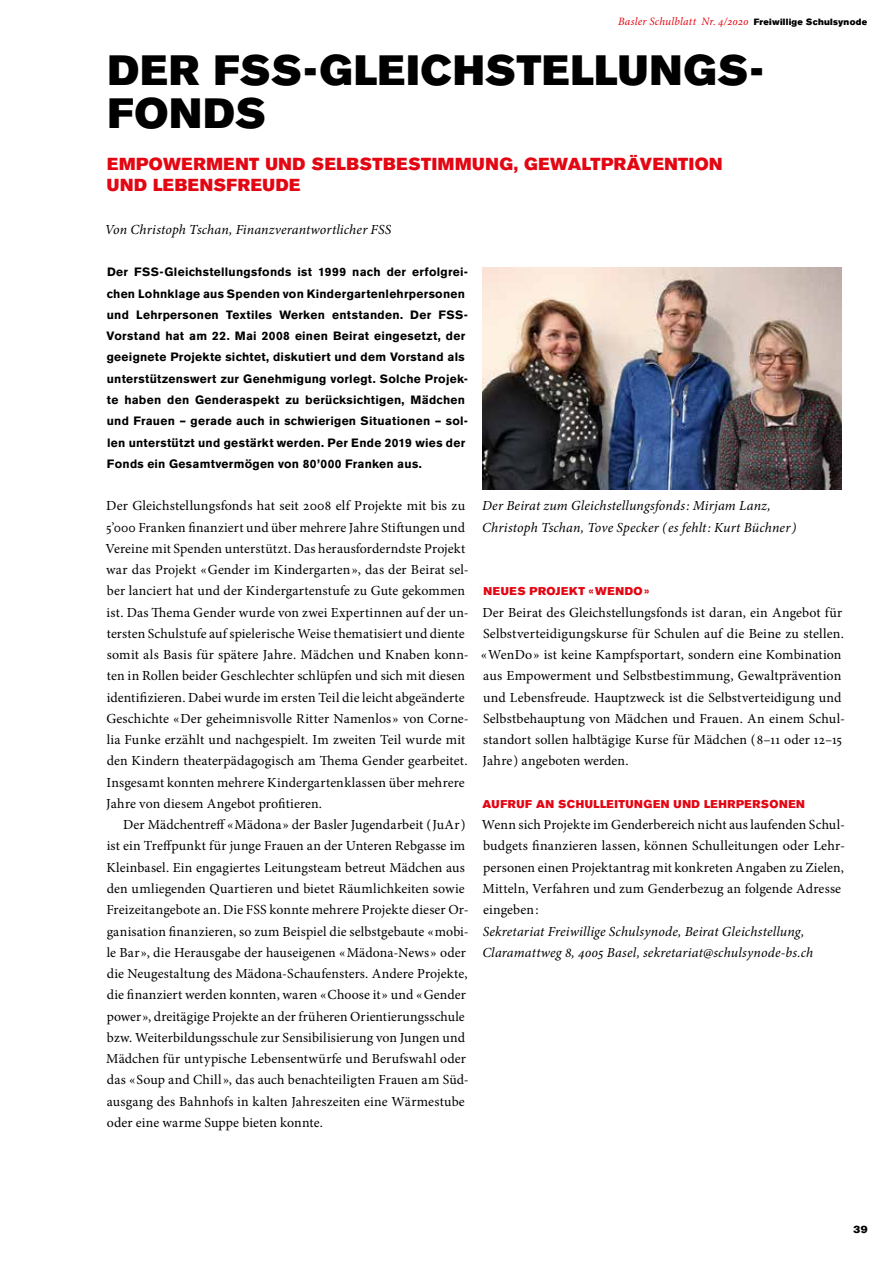
<style>
.page{position:relative;width:893px;height:1263px;background:#fff}
.page>*{position:absolute;margin:0;border:0;box-sizing:border-box;transform-origin:0 0}
.t1{font:42px/42.5px "Akzidenz Grotesk BE Super";letter-spacing:.025em;color:#000}
.t2{font:17.25px/21.3px "Akzidenz Grotesk BE Super";letter-spacing:.03em;color:#e30613}
.t3{font:13.8px/21.3px "Minion Pro";letter-spacing:.005em;color:#000}
.t4{font:italic 13.8px/21.3px "Minion Pro";letter-spacing:.01em;color:#000}
.t5{font:700 12px/21.3px "Akzidenz Grotesk BE";letter-spacing:.025em;color:#000}
.t6{font:11.25px "Akzidenz Grotesk BE Super";letter-spacing:.05em;color:#e30613}
.t7{font:italic 11.25px "Minion Pro";letter-spacing:.015em;color:#e30613}
.t8{font:10.5px "Akzidenz Grotesk BE Super";color:#000}
.s1{font-family:"Akzidenz Grotesk BE Super";font-style:normal;font-size:9px;color:#000}
</style>
<div class="page">
<img style="left:483px;top:267px;width:359px;height:222px">
<p class="t7" style="left:618px;top:14px;width:250px">Basler Schulblatt Nr. 4/2020 <span class="s1">Freiwillige Schulsynode</span></p>
<h1 class="t1" style="left:108px;top:50px;width:657px">DER FSS-GLEICHSTELLUNGS-<br>FONDS</h1>
<p class="t2" style="left:107px;top:154px;width:617px">EMPOWERMENT UND SELBSTBESTIMMUNG, GEWALTPRÄVENTION<br>UND LEBENSFREUDE</p>
<p class="t4" style="left:105px;top:219px;width:288px">Von Christoph Tschan, Finanzverantwortlicher FSS</p>
<p class="t5" style="left:107px;top:262px;width:363px">Der FSS-Gleichstellungsfonds ist 1999 nach der erfolgrei&shy;chen Lohnklage aus Spenden von Kindergartenlehrpersonen und Lehrpersonen Textiles Werken entstanden. Der FSS-Vorstand hat am 22. Mai 2008 einen Beirat eingesetzt, der geeignete Projekte sichtet, diskutiert und dem Vorstand als unterstützenswert zur Genehmigung vorlegt. Solche Projek&shy;te haben den Genderaspekt zu berücksichtigen, Mädchen und Frauen – gerade auch in schwierigen Situationen – sol&shy;len unterstützt und gestärkt werden. Per Ende 2019 wies der Fonds ein Gesamtvermögen von 80’000 Franken aus.</p>
<p class="t3" style="left:105px;top:495px;width:365px">Der Gleichstellungsfonds hat seit 2008 elf Projekte mit bis zu 5’000 Franken finanziert und über mehrere Jahre Stiftungen und Vereine mit Spenden unterstützt. Das herausforderndste Projekt war das Projekt « Gender im Kindergarten », das der Beirat sel&shy;ber lanciert hat und der Kindergartenstufe zu Gute gekommen ist. Das Thema Gender wurde von zwei Expertinnen auf der un&shy;tersten Schulstufe auf spielerische Weise thematisiert und diente somit als Basis für spätere Jahre. Mädchen und Knaben konn&shy;ten in Rollen beider Geschlechter schlüpfen und sich mit diesen identifizieren. Dabei wurde im ersten Teil die leicht abgeänderte Geschichte « Der geheimnisvolle Ritter Namenlos » von Corne&shy;lia Funke erzählt und nachgespielt. Im zweiten Teil wurde mit den Kindern theaterpädagogisch am Thema Gender gearbeitet.<br>Insgesamt konnten mehrere Kindergartenklassen über mehrere Jahre von diesem Angebot profitieren.</p>
<p class="t3" style="left:106px;top:814px;width:364px;text-indent:17px">Der Mädchentreff « Mädona » der Basler Jugendarbeit ( JuAr ) ist ein Treffpunkt für junge Frauen an der Unteren Rebgasse im Kleinbasel. Ein engagiertes Leitungsteam betreut Mädchen aus den umliegenden Quartieren und bietet Räumlichkeiten sowie Freizeitangebote an. Die FSS konnte mehrere Projekte dieser Or&shy;ganisation finanzieren, so zum Beispiel die selbstgebaute « mobi&shy;le Bar », die Herausgabe der hauseigenen « Mädona-News » oder die Neugestaltung des Mädona-Schaufensters. Andere Projekte, die finanziert werden konnten, waren « Choose it » und « Gender power », dreitägige Projekte an der früheren Orientierungsschule bzw. Weiterbildungsschule zur Sensibilisierung von Jungen und Mädchen für untypische Lebensentwürfe und Berufswahl oder das « Soup and Chill », das auch benachteiligten Frauen am Süd&shy;ausgang des Bahnhofs in kalten Jahreszeiten eine Wärmestube oder eine warme Suppe bieten konnte.</p>
<p class="t4" style="left:482px;top:495px;width:316px">Der Beirat zum Gleichstellungsfonds : Mirjam Lanz,<br>Christoph Tschan, Tove Specker ( es fehlt : Kurt Büchner )</p>
<p class="t6" style="left:484px;top:585px;width:167px">NEUES PROJEKT « WENDO »</p>
<p class="t3" style="left:481px;top:602px;width:366px">Der Beirat des Gleichstellungsfonds ist daran, ein Angebot für Selbstverteidigungskurse für Schulen auf die Beine zu stellen. « WenDo » ist keine Kampfsportart, sondern eine Kombination aus Empowerment und Selbstbestimmung, Gewaltprävention und Lebensfreude. Hauptzweck ist die Selbstverteidigung und Selbstbehauptung von Mädchen und Frauen. An einem Schul&shy;standort sollen halbtägige Kurse für Mädchen ( 8–11 oder 12–15<br>Jahre ) angeboten werden.</p>
<p class="t6" style="left:483px;top:797px;width:324px">AUFRUF AN SCHULLEITUNGEN UND LEHRPERSONEN</p>
<p class="t3" style="left:482px;top:814px;width:365px">Wenn sich Projekte im Genderbereich nicht aus laufenden Schul&shy;budgets finanzieren lassen, können Schulleitungen oder Lehr&shy;personen einen Projektantrag mit konkreten Angaben zu Zielen, Mitteln, Verfahren und zum Genderbezug an folgende Adresse eingeben :</p>
<p class="t4" style="left:482px;top:920px;width:332px">Sekretariat Freiwillige Schulsynode, Beirat Gleichstellung,<br>Claramattweg 8, 4005 Basel, sekretariat@schulsynode-bs.ch</p>
<p class="t8" style="left:854px;top:1223px;width:15px">39</p>
</div>
